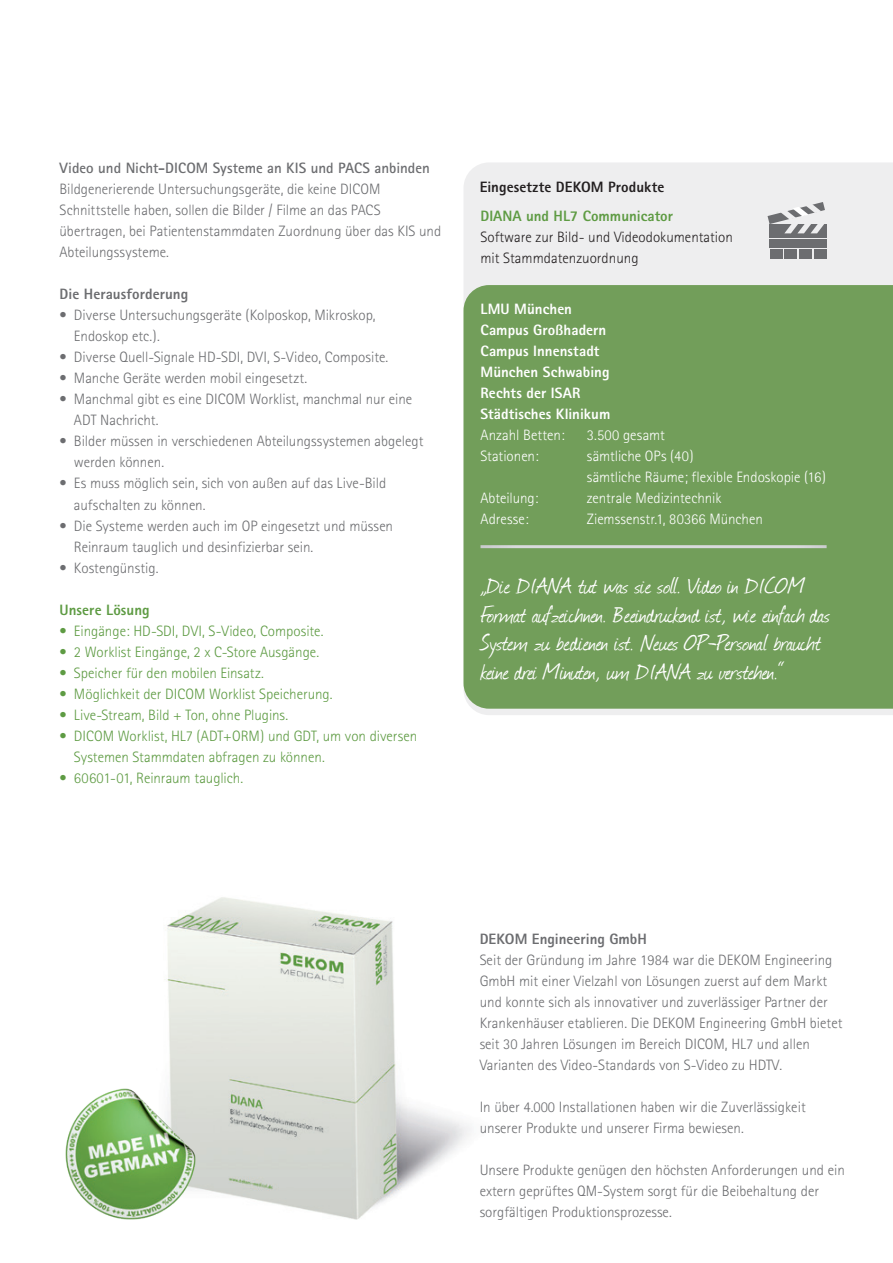
<style>
.page{position:relative;width:893px;height:1263px;background:#fff}
.page>*{position:absolute;margin:0;border:0;box-sizing:border-box;transform-origin:0 0}
.t1{font:27px/28.5px "Journal";color:#fff}
.t2{font:300 15px/21px "Rotis Sans Serif";color:#6c6d70}
.t3{font:300 15px/21px "Rotis Sans Serif";color:#5e9b43}
.t4{font:300 15px/21px "Rotis Sans Serif";color:#fff}
.t5{font:800 15px "Rotis Sans Serif";letter-spacing:.005em;color:#fff}
.t6{font:300 15px/21px "Rotis Sans Serif";color:#231f20}
.t7{font:800 15px "Rotis Sans Serif";color:#6c6d70}
.t8{font:800 15px "Rotis Sans Serif";color:#5e9b43}
.t9{font:800 15px "Rotis Sans Serif";letter-spacing:.01em;color:#231f20}
.s1{font-weight:700}
</style>
<div class="page">
<img style="left:165px;top:897px;width:306px;height:323px">
<img style="left:65px;top:1083px;width:137px;height:137px">
<div style="left:464px;top:163px;width:429px;height:552px;background:#eeeeef"></div>
<div style="left:463px;top:285px;width:430px;height:424px;background:#729e5a"></div>
<hr style="left:480px;top:545px;width:347px;height:3px;background:#fff">
<div style="left:770px;top:224px;width:57px;height:14px;background:#6c6d70"></div>
<div style="left:770px;top:239px;width:57px;height:9px;background:#6c6d70"></div>
<div style="left:770px;top:249px;width:12px;height:10px;background:#6c6d70"></div>
<div style="left:784px;top:249px;width:13px;height:10px;background:#6c6d70"></div>
<div style="left:799px;top:249px;width:13px;height:10px;background:#6c6d70"></div>
<div style="left:814px;top:249px;width:13px;height:10px;background:#6c6d70"></div>
<svg style="left:767px;top:202px;width:58px;height:31px"></svg>
<p class="t2" style="left:60px;top:158px;width:383px"><span class="s1">Video und Nicht-DICOM Systeme an KIS und PACS anbinden </span>Bildgenerierende Untersuchungsgeräte, die keine DICOM Schnittstelle haben, sollen die Bilder / Filme an das PACS übertragen, bei Patientenstammdaten Zuordnung über das KIS und Abteilungssysteme.</p>
<p class="t7" style="left:60px;top:285px;width:130px">Die Herausforderung</p>
<p class="t2" style="left:74px;top:305px;width:303px;text-indent:-14px">• Diverse Untersuchungsgeräte (Kolposkop, Mikroskop,<br>Endoskop etc.).</p>
<p class="t2" style="left:60px;top:347px;width:330px">• Diverse Quell-Signale HD-SDI, DVI, S-Video, Composite.</p>
<p class="t2" style="left:60px;top:368px;width:249px">• Manche Geräte werden mobil eingesetzt.</p>
<p class="t2" style="left:74px;top:389px;width:340px;text-indent:-14px">• Manchmal gibt es eine DICOM Worklist, manchmal nur eine<br>ADT Nachricht.</p>
<p class="t2" style="left:74px;top:431px;width:351px;text-indent:-14px">• Bilder müssen in verschiedenen Abteilungssystemen abgelegt werden können.</p>
<p class="t2" style="left:74px;top:473px;width:314px;text-indent:-14px">• Es muss möglich sein, sich von außen auf das Live-Bild aufschalten zu können.</p>
<p class="t2" style="left:74px;top:515px;width:321px;text-indent:-14px">• Die Systeme werden auch im OP eingesetzt und müssen<br>Reinraum tauglich und desinfizierbar sein.</p>
<p class="t2" style="left:60px;top:557px;width:100px">• Kostengünstig.</p>
<p class="t8" style="left:60px;top:600px;width:92px">Unsere Lösung</p>
<p class="t3" style="left:60px;top:620px;width:265px">• Eingänge: HD-SDI, DVI, S-Video, Composite.</p>
<p class="t3" style="left:60px;top:641px;width:261px">• 2 Worklist Eingänge, 2 x C-Store Ausgänge.</p>
<p class="t3" style="left:60px;top:662px;width:206px">• Speicher für den mobilen Einsatz.</p>
<p class="t3" style="left:60px;top:683px;width:275px">• Möglichkeit der DICOM Worklist Speicherung.</p>
<p class="t3" style="left:60px;top:704px;width:230px">• Live-Stream, Bild + Ton, ohne Plugins.</p>
<p class="t3" style="left:74px;top:725px;width:345px;text-indent:-14px">• DICOM Worklist, HL7 (ADT+ORM) und GDT, um von diversen<br>Systemen Stammdaten abfragen zu können.</p>
<p class="t3" style="left:60px;top:767px;width:185px">• 60601-01, Reinraum tauglich.</p>
<p class="t9" style="left:480px;top:177px;width:186px">Eingesetzte DEKOM Produkte</p>
<p class="t8" style="left:480px;top:206px;width:194px">DIANA und HL7 Communicator</p>
<p class="t6" style="left:480px;top:226px;width:254px">Software zur Bild- und Videodokumentation mit Stammdatenzuordnung</p>
<p class="t5" style="left:480px;top:299px;width:93px">LMU München</p>
<p class="t5" style="left:480px;top:320px;width:127px">Campus Großhadern</p>
<p class="t5" style="left:480px;top:341px;width:120px">Campus Innenstadt</p>
<p class="t5" style="left:480px;top:362px;width:131px">München Schwabing</p>
<p class="t5" style="left:480px;top:383px;width:102px">Rechts der ISAR</p>
<p class="t5" style="left:480px;top:404px;width:131px">Städtisches Klinikum</p>
<p class="t4" style="left:480px;top:424px;width:86px">Anzahl Betten:</p>
<p class="t4" style="left:587px;top:424px;width:80px">3.500 gesamt</p>
<p class="t4" style="left:480px;top:445px;width:60px">Stationen:</p>
<p class="t4" style="left:587px;top:445px;width:241px">sämtliche OPs (40)<br>sämtliche Räume; flexible Endoskopie (16)</p>
<p class="t4" style="left:480px;top:487px;width:60px">Abteilung:</p>
<p class="t4" style="left:587px;top:487px;width:136px">zentrale Medizintechnik</p>
<p class="t4" style="left:480px;top:508px;width:50px">Adresse:</p>
<p class="t4" style="left:587px;top:508px;width:178px">Ziemssenstr.1, 80366 München</p>
<p class="t1" style="left:480px;top:571px;width:351px">„Die DIANA tut was sie soll. Video in DICOM Format aufzeichnen. Beeindruckend ist, wie einfach das System zu bedienen ist. Neues OP-Personal braucht keine drei Minuten, um DIANA zu verstehen.“</p>
<p class="t7" style="left:480px;top:929px;width:169px">DEKOM Engineering GmbH</p>
<p class="t2" style="left:480px;top:949px;width:364px">Seit der Gründung im Jahre 1984 war die DEKOM Engineering GmbH mit einer Vielzahl von Lösungen zuerst auf dem Markt und konnte sich als innovativer und zuverlässiger Partner der Krankenhäuser etablieren. Die DEKOM Engineering GmbH bietet seit 30 Jahren Lösungen im Bereich DICOM, HL7 und allen Varianten des Video-Standards von S-Video zu HDTV.</p>
<p class="t2" style="left:480px;top:1096px;width:328px">In über 4.000 Installationen haben wir die Zuverlässigkeit unserer Produkte und unserer Firma bewiesen.</p>
<p class="t2" style="left:480px;top:1159px;width:367px">Unsere Produkte genügen den höchsten Anforderungen und ein extern geprüftes QM-System sorgt für die Beibehaltung der sorgfältigen Produktionsprozesse.</p>
</div>
